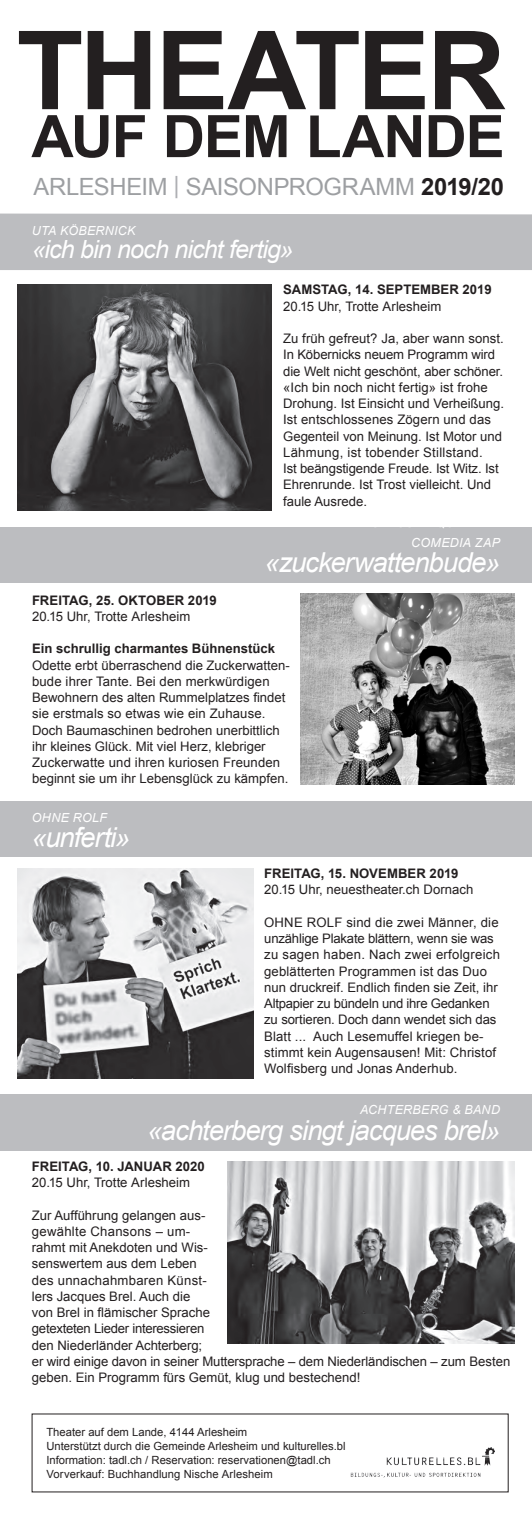
<style>
.page{position:relative;width:532px;height:1524px;background:#fff}
.page>*{position:absolute;margin:0;border:0;box-sizing:border-box;transform-origin:0 0}
.t1{font:700 109.25px "Arial";letter-spacing:-.03em;color:#231f20}
.t2{font:700 58.62px "Arial";letter-spacing:-.02em;color:#231f20}
.t3{font:italic 27.5px "Arial";letter-spacing:-.04em;color:#fff}
.t4{font:italic 25px "Arial";letter-spacing:-.035em;color:#fff}
.t5{font:23.75px "Arial";letter-spacing:-.01em;color:#9d9fa2}
.t6{font:13.12px/16.2px "Arial";color:#231f20}
.t7{font:700 13.12px "Arial";color:#231f20}
.t8{font:italic 12.5px "Arial";letter-spacing:.02em;color:#fff}
.t9{font:11.25px/13.8px "Arial";color:#231f20}
.s1{color:#aeafb3}
.s2{font-weight:700;color:#231f20}
</style>
<div class="page">
<img style="left:350px;top:1447px;width:144px;height:31px">
<img style="left:18px;top:284px;width:253px;height:227px">
<img style="left:300px;top:593px;width:214px;height:191px">
<img style="left:18px;top:868px;width:235px;height:211px">
<img style="left:228px;top:1161px;width:286px;height:182px">
<div style="left:0;top:801px;width:531px;height:56px;background:#bcbdc0"></div>
<div style="left:0;top:214px;width:531px;height:56px;background:#bcbdc0"></div>
<div style="left:0;top:527px;width:531px;height:56px;background:#bcbdc0"></div>
<div style="left:0;top:1094px;width:531px;height:56px;background:#bcbdc0"></div>
<h1 class="t1" style="left:17px;top:-1px;width:490px">THEATER</h1>
<h2 class="t2" style="left:31px;top:98px;width:474px">AUF DEM LANDE</h2>
<h3 class="t5" style="left:33px;top:171px;width:472px">ARLESHEIM <span class="s1">|</span> SAISONPROGRAMM <span class="s2">2019/20</span></h3>
<p class="t8" style="left:32px;top:222px;width:105px">UTA KÖBERNICK</p>
<h3 class="t4" style="left:32px;top:233px;width:263px">«ich bin noch nicht fertig»</h3>
<p class="t7" style="left:283px;top:281px;width:210px">SAMSTAG, 14. SEPTEMBER 2019</p>
<p class="t6" style="left:283px;top:298px;width:160px">20.15 Uhr, Trotte Arlesheim</p>
<p class="t6" style="left:283px;top:330px;width:222px">Zu früh gefreut? Ja, aber wann sonst.<br>In Köbernicks neuem Programm wird die Welt nicht geschönt, aber schöner. «Ich bin noch nicht fertig» ist frohe Drohung. Ist Einsicht und Verheißung.<br>Ist entschlossenes Zögern und das Gegenteil von Meinung. Ist Motor und Lähmung, ist tobender Stillstand.<br>Ist beängstigende Freude. Ist Witz. Ist Ehrenrunde. Ist Trost vielleicht. Und faule Ausrede.</p>
<p class="t8" style="left:411px;top:534px;width:90px">COMEDIA ZAP</p>
<h3 class="t3" style="left:265px;top:545px;width:236px">«zuckerwattenbude»</h3>
<p class="t7" style="left:32px;top:591px;width:186px">FREITAG, 25. OKTOBER 2019</p>
<p class="t6" style="left:32px;top:608px;width:160px">20.15 Uhr, Trotte Arlesheim</p>
<p class="t7" style="left:32px;top:640px;width:244px">Ein schrullig charmantes Bühnenstück</p>
<p class="t6" style="left:32px;top:657px;width:259px">Odette erbt überraschend die Zuckerwatten&shy;bude ihrer Tante. Bei den merkwürdigen Bewohnern des alten Rummelplatzes findet sie erstmals so etwas wie ein Zuhause.<br>Doch Baumaschinen bedrohen unerbittlich ihr kleines Glück. Mit viel Herz, klebriger Zuckerwatte und ihren kuriosen Freunden beginnt sie um ihr Lebensglück zu kämpfen.</p>
<p class="t8" style="left:32px;top:809px;width:77px">OHNE ROLF</p>
<h3 class="t3" style="left:32px;top:819px;width:100px">«unferti»</h3>
<p class="t7" style="left:264px;top:865px;width:195px">FREITAG, 15. NOVEMBER 2019</p>
<p class="t6" style="left:264px;top:881px;width:211px">20.15 Uhr, neuestheater.ch Dornach</p>
<p class="t6" style="left:264px;top:914px;width:237px">OHNE ROLF sind die zwei Männer, die unzählige Plakate blättern, wenn sie was zu sagen haben. Nach zwei erfolgreich geblätterten Programmen ist das Duo nun druckreif. Endlich finden sie Zeit, ihr Altpapier zu bündeln und ihre Gedanken zu sortieren. Doch dann wendet sich das Blatt ... Auch Lesemuffel kriegen be&shy;stimmt kein Augensausen! Mit: Christof Wolfisberg und Jonas Anderhub.</p>
<p class="t8" style="left:360px;top:1102px;width:141px">ACHTERBERG &amp; BAND</p>
<h3 class="t3" style="left:147px;top:1112px;width:354px">«achterberg singt jacques brel»</h3>
<p class="t7" style="left:32px;top:1157px;width:174px">FREITAG, 10. JANUAR 2020</p>
<p class="t6" style="left:32px;top:1174px;width:160px">20.15 Uhr, Trotte Arlesheim</p>
<p class="t6" style="left:32px;top:1207px;width:480px">Zur Aufführung gelangen aus-<br>gewählte Chansons – um-<br>rahmt mit Anekdoten und Wis-<br>senswertem aus dem Leben<br>des unnachahmbaren Künst-<br>lers Jacques Brel. Auch die<br>von Brel in flämischer Sprache<br>getexteten Lieder interessieren<br>den Niederländer Achterberg;<br>er wird einige davon in seiner Muttersprache – dem Niederländischen – zum Besten geben. Ein Programm fürs Gemüt, klug und bestechend!</p>
<p class="t9" style="left:46px;top:1425px;width:300px">Theater auf dem Lande, 4144 Arlesheim<br>Unterstützt durch die Gemeinde Arlesheim und kulturelles.bl Information: tadl.ch / Reservation: reservationen@tadl.ch Vorverkauf: Buchhandlung Nische Arlesheim</p>
</div>
